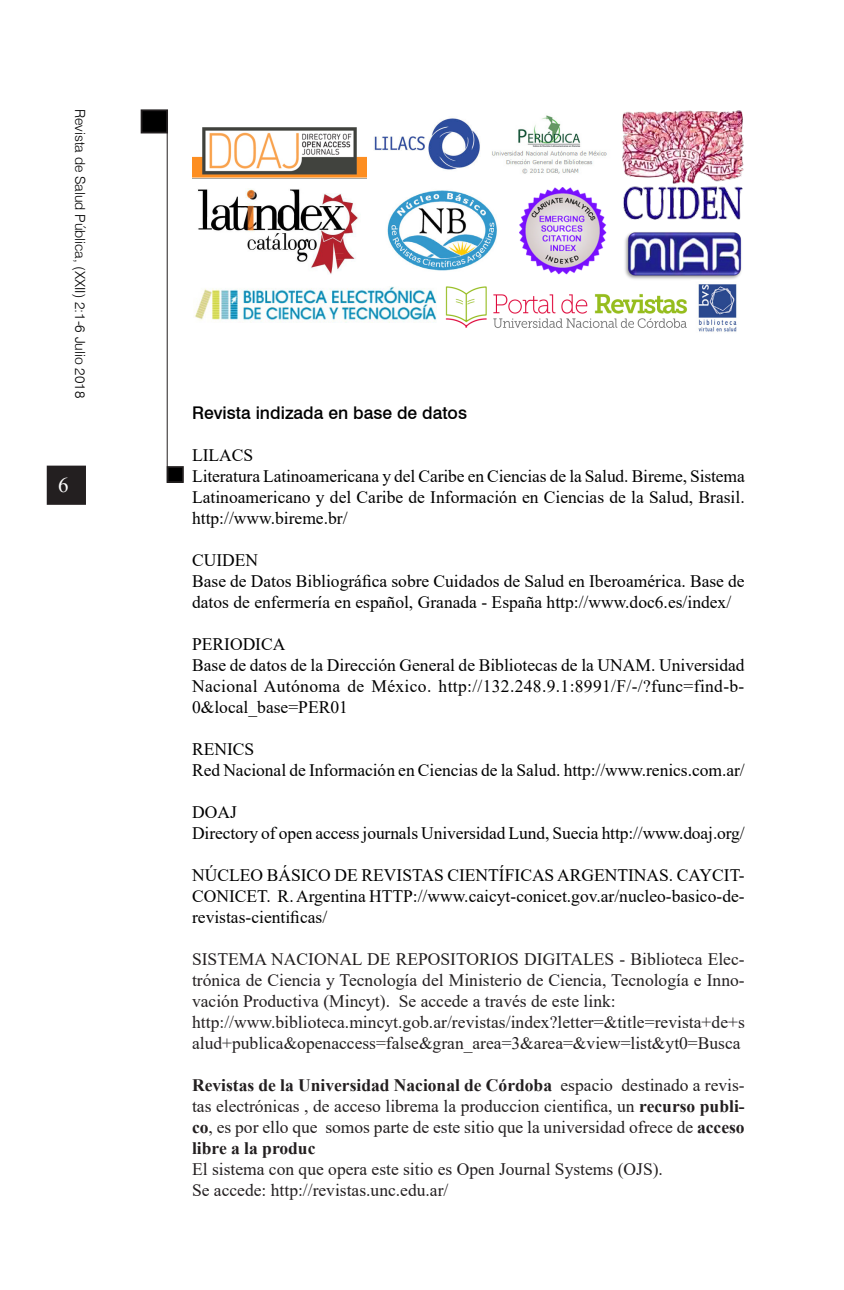
<style>
.page{position:relative;width:844px;height:1290px;background:#fff}
.page>*{position:absolute;margin:0;border:0;box-sizing:border-box;transform-origin:0 0}
.t1{font:21px "Times New Roman";color:#fff}
.titulo{font:17.5px/21px "Times New Roman";color:#000;text-align:justify}
.t2{font:17.5px/21px "Times New Roman";color:#231f20;text-align:justify}
.titulo-2{font:500 17.5px "Swiss 721 BT";color:#000}
.t3{font:300 14px "Swiss 721 BT";color:#000}
.s1{font-weight:700}
</style>
<div class="page">
<div style="left:48px;top:466px;width:37px;height:38px;background:#231f20"></div>
<div style="left:47px;top:466px;width:39px;height:39px;border:2px solid #231f20"></div>
<div style="left:141px;top:110px;width:26px;height:23px;background:#000"></div>
<div style="left:141px;top:109px;width:27px;height:24px;border:2px solid #231f20"></div>
<div style="left:168px;top:467px;width:15px;height:15px;background:#000"></div>
<div style="left:167px;top:466px;width:17px;height:17px;border:2px solid #231f20"></div>
<hr style="left:167px;top:118px;width:1px;height:365px;background:#231f20">
<img style="left:192px;top:127px;width:175px;height:51px">
<img style="left:374px;top:118px;width:106px;height:52px">
<img style="left:625px;top:232px;width:117px;height:47px">
<img style="left:622px;top:110px;width:122px;height:110px">
<img style="left:491px;top:115px;width:116px;height:59px">
<img style="left:698px;top:284px;width:39px;height:48px">
<img style="left:198px;top:188px;width:161px;height:87px">
<img style="left:194px;top:286px;width:243px;height:37px">
<img style="left:445px;top:286px;width:243px;height:42px">
<img style="left:387px;top:190px;width:110px;height:81px">
<img style="left:519px;top:187px;width:87px;height:88px">
<p class="t3" style="left:89px;top:109px;width:291px;rotate:90deg">Revista de Salud Pública, (XXII) 2:1-6 Julio 2018</p>
<p class="t1" style="left:58px;top:470px;width:12px">6</p>
<p class="titulo-2" style="left:192px;top:402px;width:276px">Revista indizada en base de datos</p>
<p class="titulo" style="left:192px;top:444px;width:63px">LILACS</p>
<p class="titulo" style="left:192px;top:465px;width:554px">Literatura Latinoamericana y del Caribe en Ciencias de la Salud. Bireme, Sistema Latinoamericano y del Caribe de Información en Ciencias de la Salud, Brasil. http://www.bireme.br/</p>
<p class="titulo" style="left:192px;top:549px;width:68px">CUIDEN</p>
<p class="titulo" style="left:192px;top:570px;width:554px">Base de Datos Bibliográfica sobre Cuidados de Salud en Iberoamérica. Base de datos de enfermería en español, Granada - España http://www.doc6.es/index/</p>
<p class="titulo" style="left:192px;top:633px;width:95px">PERIODICA</p>
<p class="titulo" style="left:192px;top:654px;width:554px">Base de datos de la Dirección General de Bibliotecas de la UNAM. Universidad Nacional Autónoma de México. http://132.248.9.1:8991/F/-/?func=find-b-0&amp;local_base=PER01</p>
<p class="titulo" style="left:192px;top:738px;width:64px">RENICS</p>
<p class="titulo" style="left:192px;top:759px;width:554px">Red Nacional de Información en Ciencias de la Salud. http://www.renics.com.ar/</p>
<p class="titulo" style="left:192px;top:801px;width:46px">DOAJ</p>
<p class="titulo" style="left:192px;top:822px;width:554px">Directory of open access journals Universidad Lund, Suecia http://www.doaj.org/</p>
<p class="titulo" style="left:192px;top:864px;width:554px">NÚCLEO BÁSICO DE REVISTAS CIENTÍFICAS ARGENTINAS. CAYCIT-CONICET. R. Argentina HTTP://www.caicyt-conicet.gov.ar/nucleo-basico-de&shy;revistas-cientificas/</p>
<p class="t2" style="left:192px;top:948px;width:554px">SISTEMA NACIONAL DE REPOSITORIOS DIGITALES - Biblioteca Elec&shy;trónica de Ciencia y Tecnología del Ministerio de Ciencia, Tecnología e Inno&shy;vación Productiva (Mincyt). Se accede a través de este link:</p>
<p class="t2" style="left:192px;top:1011px;width:554px">http://www.biblioteca.mincyt.gob.ar/revistas/index?letter=&amp;title=revista+de+s alud+publica&amp;openaccess=false&amp;gran_area=3&amp;area=&amp;view=list&amp;yt0=Busca</p>
<p class="t2" style="left:192px;top:1074px;width:554px"><span class="s1">Revistas de la Universidad Nacional de Córdoba</span> espacio destinado a revis&shy;tas electrónicas , de acceso librema la produccion cientifica, un <span class="s1">recurso publi&shy;co</span>, es por ello que somos parte de este sitio que la universidad ofrece de <span class="s1">acceso libre a la produc</span></p>
<p class="t2" style="left:192px;top:1158px;width:472px">El sistema con que opera este sitio es Open Journal Systems (OJS).</p>
<p class="t2" style="left:192px;top:1179px;width:258px">Se accede: http://revistas.unc.edu.ar/</p>
</div>
